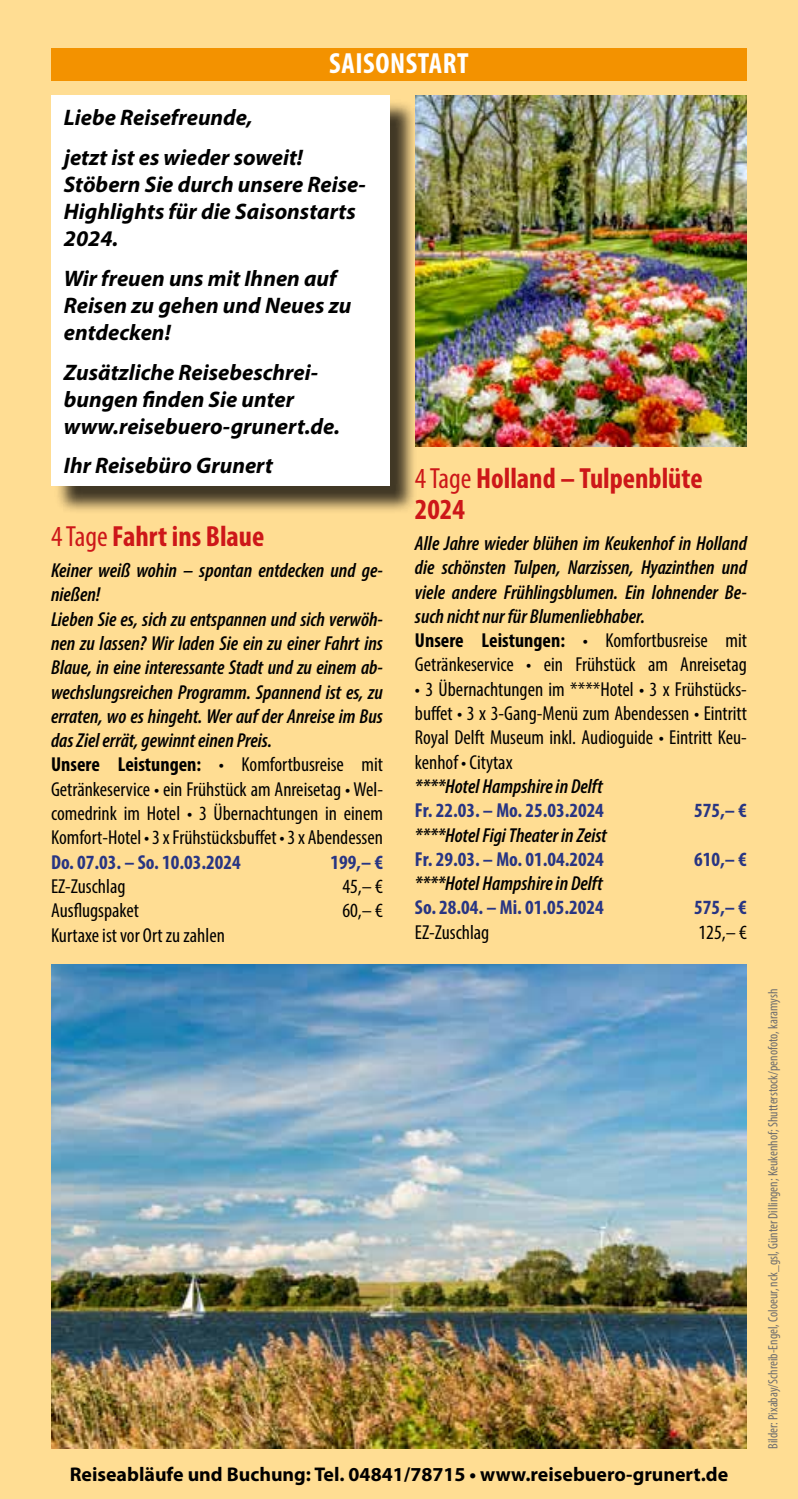
<style>
.page{position:relative;width:798px;height:1499px;background:#fff}
.page>*{position:absolute;margin:0;border:0;box-sizing:border-box;transform-origin:0 0}
.t1{font:700 condensed 29.25px/31.5px "Myriad Pro";color:#cd1719}
.t2{font:700 condensed 29.25px "Myriad Pro";letter-spacing:.02em;color:#fff}
.t3{font:italic 700 22.5px/27px "Myriad Pro";color:#000}
.t4{font:italic 20.25px/24.3px "Myriad Variable Concept";color:#000}
.t5{font:condensed 20.25px/24.3px "Myriad Pro";color:#000;text-align:justify}
.t6{font:700 condensed 20.25px "Myriad Pro";color:#283583}
.t7{font:700 19.8px "Myriad Pro";color:#000}
.t8{font:condensed 13.5px "Myriad Pro";color:#706f6f}
.s1{font-weight:400}
.s2{font-weight:700}
</style>
<div class="page">
<div style="left:0;top:0;width:797px;height:1499px;background:#ffdd93"></div>
<div style="left:51px;top:48px;width:695px;height:32px;background:#f39200"></div>
<div style="left:54px;top:99px;width:363px;height:416px;background:#000;opacity:.75"></div>
<div style="left:51px;top:96px;width:338px;height:390px;background:#fff"></div>
<img style="left:51px;top:964px;width:695px;height:485px">
<img style="left:415px;top:96px;width:331px;height:351px">
<h1 class="t2" style="left:329px;top:45px;width:141px">SAISONSTART</h1>
<p class="t3" style="left:64px;top:97px;width:240px;line-height:39.8px">Liebe Reisefreunde,<br>jetzt ist es wieder soweit!</p>
<p class="t3" style="left:64px;top:170px;width:303px">Stöbern Sie durch unsere Reise-<br>Highlights für die Saisonstarts<br>2024.</p>
<p class="t3" style="left:64px;top:264px;width:289px">Wir freuen uns mit Ihnen auf<br>Reisen zu gehen und Neues zu entdecken!</p>
<p class="t3" style="left:64px;top:358px;width:278px">Zusätzliche Reisebeschrei&shy;bungen finden Sie unter www.reisebuero-grunert.de.</p>
<p class="t3" style="left:64px;top:452px;width:211px">Ihr Reisebüro Grunert</p>
<h1 class="t1" style="left:51px;top:520px;width:215px"><span class="s1">4 Tage</span> Fahrt ins Blaue</h1>
<p class="t4" style="left:51px;top:558px;width:333px">Keiner weiß wohin – spontan entdecken und ge&shy;nießen!<br>Lieben Sie es, sich zu entspannen und sich verwöh&shy;nen zu lassen? Wir laden Sie ein zu einer Fahrt ins Blaue, in eine interessante Stadt und zu einem ab&shy;wechslungsreichen Programm. Spannend ist es, zu erraten, wo es hingeht. Wer auf der Anreise im Bus das Ziel errät, gewinnt einen Preis.</p>
<p class="t5" style="left:51px;top:752px;width:333px"><span class="s2">Unsere Leistungen:</span> • Komfortbusreise mit Getränkeservice • ein Frühstück am Anreisetag • Wel&shy;comedrink im Hotel • 3 Übernachtungen in einem Komfort-Hotel • 3 x Frühstücksbuffet • 3 x Abendessen</p>
<p class="t6" style="left:51px;top:849px;width:191px">Do. 07.03. – So. 10.03.2024</p>
<p class="t6" style="left:330px;top:849px;width:54px">199,– €</p>
<p class="t5" style="left:51px;top:874px;width:76px">EZ-Zuschlag</p>
<p class="t5" style="left:342px;top:874px;width:42px">45,– €</p>
<p class="t5" style="left:51px;top:898px;width:89px">Ausflugspaket</p>
<p class="t5" style="left:342px;top:898px;width:42px">60,– €</p>
<p class="t5" style="left:51px;top:922px;width:175px">Kurtaxe ist vor Ort zu zahlen</p>
<h1 class="t1" style="left:415px;top:462px;width:289px"><span class="s1">4 Tage</span> Holland – Tulpenblüte<br>2024</h1>
<p class="t4" style="left:415px;top:531px;width:333px;text-align:justify">Alle Jahre wieder blühen im Keukenhof in Holland die schönsten Tulpen, Narzissen, Hyazinthen und viele andere Frühlingsblumen. Ein lohnender Be&shy;such nicht nur für Blumenliebhaber.</p>
<p class="t5" style="left:415px;top:628px;width:333px"><span class="s2">Unsere Leistungen:</span> • Komfortbusreise mit<br>Getränkeservice • ein Frühstück am Anreisetag</p>
<p class="t5" style="left:415px;top:677px;width:333px">• 3 Übernachtungen im ****Hotel • 3 x Frühstücks&shy;buffet • 3 x 3-Gang-Menü zum Abendessen • Eintritt Royal Delft Museum inkl. Audioguide • Eintritt Keu&shy;kenhof • Citytax</p>
<p class="t4" style="left:415px;top:774px;width:189px">****Hotel Hampshire in Delft</p>
<p class="t6" style="left:415px;top:798px;width:190px">Fr. 22.03. – Mo. 25.03.2024</p>
<p class="t6" style="left:694px;top:798px;width:54px">575,– €</p>
<p class="t4" style="left:415px;top:823px;width:193px">****Hotel Figi Theater in Zeist</p>
<p class="t6" style="left:415px;top:846px;width:190px">Fr. 29.03. – Mo. 01.04.2024</p>
<p class="t6" style="left:694px;top:846px;width:54px">610,– €</p>
<p class="t4" style="left:415px;top:871px;width:189px">****Hotel Hampshire in Delft</p>
<p class="t6" style="left:415px;top:895px;width:190px">So. 28.04. – Mi. 01.05.2024</p>
<p class="t6" style="left:694px;top:895px;width:54px">575,– €</p>
<p class="t5" style="left:415px;top:920px;width:76px">EZ-Zuschlag</p>
<p class="t5" style="left:698px;top:920px;width:50px">125,– €</p>
<p class="t7" style="left:70px;top:1462px;width:659px">Reiseabläufe und Buchung: Tel. 04841/78715 • www.reisebuero-grunert.de</p>
<p class="t8" style="left:764px;top:1449px;width:461px;rotate:-90deg">Bilder: Pixabay/Schreib-Engel, Coloeur, nck_gsl, Günter Dillingen; Keukenhof; Shutterstock/penofoto, karamysh</p>
</div>
